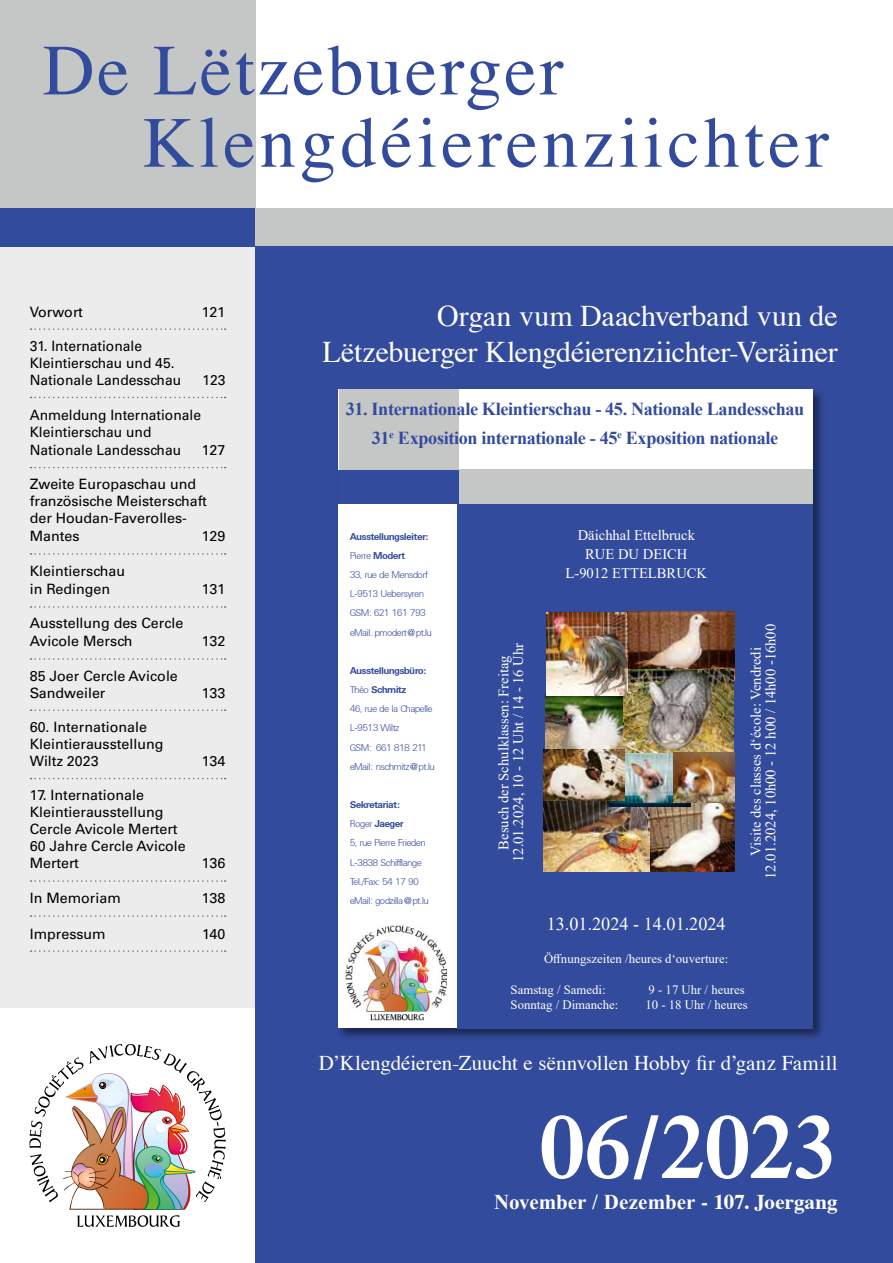
<style>
.page{position:relative;width:893px;height:1263px;background:#fff}
.page>*{position:absolute;margin:0;border:0;box-sizing:border-box;transform-origin:0 0}
.t1{font:600 90px "Times";letter-spacing:-.005em;color:#fff}
.t2{font:72px/72.3px "Times";letter-spacing:.06em;color:#334b9c}
.t3{font:30px/36px "Times";letter-spacing:-.01em;color:#fff;text-align:right}
.t4{font:21px "Times";letter-spacing:-.005em;color:#fff}
.t5{font:700 21px "Times New Roman";color:#fff}
.t6{font:700 18.15px/28.8px "Times New Roman";letter-spacing:-.02em;color:#334b9c;text-align:center}
.t7{font:18.15px "Times New Roman";color:#fff}
.t8{font:14.55px/19.2px "Times New Roman";color:#fff;text-align:center}
.t9{font:14.25px/17.1px "Univers LT Std";color:#000}
.t10{font:12.75px "Times New Roman";color:#fff}
.t11{font:9.6px/19.2px "University Normal";color:#334b9c}
.t12{font:700 9.6px/19.2px "University";color:#334b9c}
.s1{font-family:"University";font-weight:700}
.s2{font-family:"University Normal";font-weight:400}
.s3{font-family:"Times"}
</style>
<div class="page">
<div style="left:0;top:0;width:255px;height:208px;background:#c5c6c6"></div>
<div style="left:0;top:247px;width:255px;height:761px;background:#ececed"></div>
<div style="left:0;top:208px;width:255px;height:39px;background:#334b9c"></div>
<div style="left:255px;top:208px;width:638px;height:39px;background:#c5c6c6"></div>
<div style="left:255px;top:247px;width:638px;height:1016px;background:#334b9c"></div>
<img style="left:29px;top:1044px;width:197px;height:183px">
<svg style="left:31px;top:328px;width:195px;height:2px"></svg>
<svg style="left:31px;top:397px;width:195px;height:1px"></svg>
<svg style="left:31px;top:467px;width:195px;height:1px"></svg>
<svg style="left:31px;top:553px;width:195px;height:2px"></svg>
<svg style="left:31px;top:606px;width:195px;height:2px"></svg>
<svg style="left:31px;top:658px;width:195px;height:2px"></svg>
<svg style="left:31px;top:709px;width:195px;height:2px"></svg>
<svg style="left:31px;top:778px;width:195px;height:1px"></svg>
<svg style="left:31px;top:880px;width:195px;height:2px"></svg>
<svg style="left:31px;top:915px;width:195px;height:2px"></svg>
<svg style="left:31px;top:950px;width:195px;height:2px"></svg>
<div style="left:336px;top:387px;width:489px;height:654px;background:#000;opacity:.5"></div>
<div style="left:338px;top:390px;width:475px;height:638px;background:#fff"></div>
<div style="left:457px;top:501px;width:356px;height:527px;background:#334b9c"></div>
<div style="left:339px;top:390px;width:119px;height:80px;background:#c5c6c6"></div>
<div style="left:338px;top:470px;width:121px;height:33px;background:#334b9c"></div>
<div style="left:459px;top:469px;width:354px;height:35px;background:#c5c6c6"></div>
<img style="left:650px;top:802px;width:84px;height:69px">
<img style="left:544px;top:802px;width:106px;height:69px">
<img style="left:627px;top:612px;width:107px;height:68px">
<img style="left:610px;top:752px;width:81px;height:54px">
<img style="left:624px;top:669px;width:109px;height:83px">
<img style="left:345px;top:925px;width:101px;height:96px">
<img style="left:673px;top:752px;width:61px;height:50px">
<img style="left:545px;top:693px;width:77px;height:56px">
<img style="left:544px;top:749px;width:81px;height:51px">
<img style="left:546px;top:612px;width:81px;height:83px">
<svg style="left:812px;top:1039px;width:11px;height:2px"></svg>
<h2 class="t2" style="left:143px;top:28px;width:687px;text-indent:-100px">De Lëtzebuerger<br>Klengdéierenziichter</h2>
<p class="t9" style="left:30px;top:303px;width:55px">Vorwort</p>
<p class="t9" style="left:202px;top:303px;width:25px">121</p>
<p class="t9" style="left:30px;top:337px;width:153px">31. Internationale<br>Kleintierschau und 45.<br>Nationale Landesschau</p>
<p class="t9" style="left:203px;top:371px;width:24px">123</p>
<p class="t9" style="left:30px;top:406px;width:173px;line-height:17.5px">Anmeldung Internationale<br>Kleintierschau und<br>Nationale Landesschau</p>
<p class="t9" style="left:202px;top:441px;width:25px">127</p>
<p class="t9" style="left:30px;top:475px;width:179px">Zweite Europaschau und französische Meisterschaft der Houdan-Faverolles-<br>Mantes</p>
<p class="t9" style="left:202px;top:528px;width:25px">129</p>
<p class="t9" style="left:30px;top:562px;width:97px;line-height:18px">Kleintierschau in Redingen</p>
<p class="t9" style="left:30px;top:614px;width:155px;line-height:18px">Ausstellung des Cercle<br>Avicole Mersch</p>
<p class="t9" style="left:30px;top:667px;width:150px">85 Joer Cercle Avicole<br>Sandweiler</p>
<p class="t9" style="left:30px;top:718px;width:135px">60. Internationale<br>Kleintierausstellung<br>Wiltz 2023</p>
<p class="t9" style="left:30px;top:786px;width:158px">17. Internationale<br>Kleintierausstellung<br>Cercle Avicole Mertert<br>60 Jahre Cercle Avicole<br>Mertert</p>
<p class="t9" style="left:202px;top:581px;width:25px">131</p>
<p class="t9" style="left:202px;top:633px;width:25px">132</p>
<p class="t9" style="left:202px;top:684px;width:25px">133</p>
<p class="t9" style="left:202px;top:752px;width:25px">134</p>
<p class="t9" style="left:202px;top:855px;width:25px">136</p>
<p class="t9" style="left:30px;top:890px;width:93px">In Memoriam</p>
<p class="t9" style="left:202px;top:890px;width:25px">138</p>
<p class="t9" style="left:30px;top:925px;width:77px">Impressum</p>
<p class="t9" style="left:202px;top:925px;width:25px">140</p>
<h3 class="t3" style="left:323px;top:295px;width:517px">Organ vum Daachverband vun de<br>Lëtzebuerger Klengdéierenziichter-Veräiner</h3>
<p class="t6" style="left:346px;top:394px;width:460px">31. Internationale Kleintierschau - 45. Nationale Landesschau<br>31<sup>e</sup> Exposition internationale - 45<sup>e</sup> Exposition nationale</p>
<p class="t12" style="left:350px;top:527px;width:80px">Ausstellungsleiter:</p>
<p class="t11" style="left:350px;top:546px;width:83px">Pierre <span class="s1">Modert<br></span>33, rue de Mensdorf<br>L-9513 Uebersyren<br>GSM: 621 161 793 eMail. pmodert@pt.lu</p>
<p class="t12" style="left:350px;top:661px;width:77px">Ausstellungsbüro:<br><span class="s2">Théo</span> Schmitz</p>
<p class="t11" style="left:350px;top:699px;width:86px">46, rue de la Chapelle<br>L-9513 Wiltz<br>GSM: 661 818 211 eMail: nschmitz@pt.lu</p>
<p class="t12" style="left:350px;top:795px;width:55px">Sekretariat:<br><span class="s2">Roger</span> Jaeger</p>
<p class="t11" style="left:350px;top:833px;width:80px">5, rue Pierre Frieden<br>L-3838 Schifflange<br>Tel./Fax: 54 17 90 eMail: godzilla@pt.lu</p>
<p class="t8" style="left:496px;top:862px;width:221px;line-height:14.5px;rotate:-90deg">Besuch der Schulklassen: Freitag<br>12.01.2024, 10 - 12 Uht / 14 - 16 Uhr</p>
<p class="t8" style="left:565px;top:525px;width:143px">Däichhal Ettelbruck<br>RUE DU DEICH<br>L-9012 ETTELBRUCK</p>
<p class="t8" style="left:748px;top:879px;width:256px;line-height:14.5px;rotate:-90deg">Visite des classes d‘école: Vendredi<br>12.01.2024, 10h00 - 12 h00 / 14h00 -16h00</p>
<p class="t7" style="left:547px;top:911px;width:181px">13.01.2024 - 14.01.2024</p>
<p class="t10" style="left:544px;top:950px;width:186px">Öffnungszeiten /heures d‘ouverture:</p>
<p class="t10" style="left:511px;top:980px;width:97px">Samstag / Samedi:</p>
<p class="t10" style="left:649px;top:980px;width:98px">9 - 17 Uhr / heures</p>
<p class="t10" style="left:511px;top:996px;width:109px">Sonntag / Dimanche:</p>
<p class="t10" style="left:645px;top:996px;width:104px">10 - 18 Uhr / heures</p>
<h3 class="t4" style="left:319px;top:1043px;width:520px">D’Klengdéieren-Zuucht e sënnvollen Hobby fir d’ganz Famill</h3>
<h1 class="t1" style="left:540px;top:1094px;width:299px">06/2023</h1>
<h3 class="t5" style="left:494px;top:1187px;width:345px">November / Dezember <span class="s3">- 107. Joergang</span></h3>
</div>
